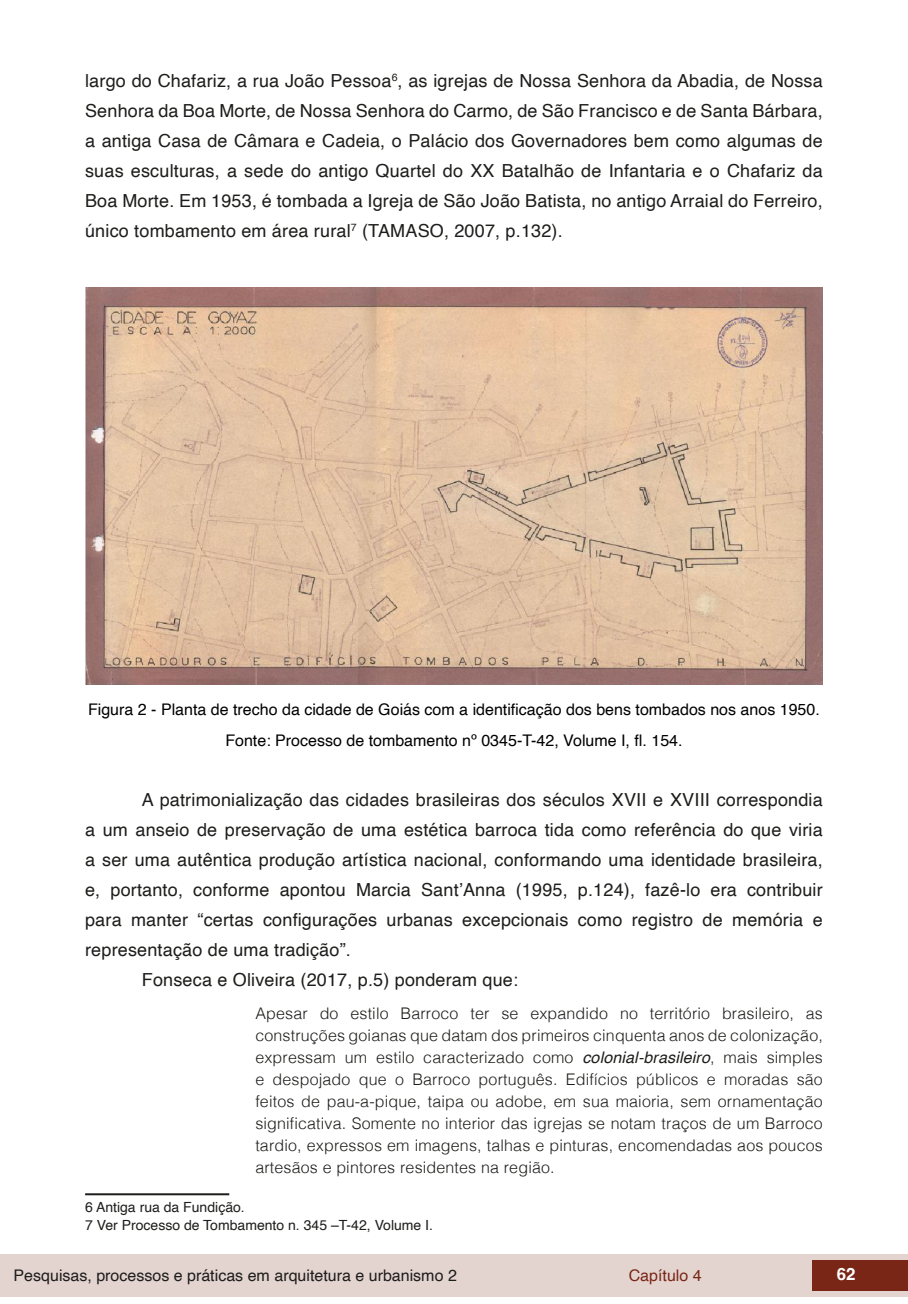
<style>
.page{position:relative;width:908px;height:1304px;background:#fff}
.page>*{position:absolute;margin:0;border:0;box-sizing:border-box;transform-origin:0 0}
.t1{font:18px/30px "Helvetica";letter-spacing:.01em;color:#1d1d1b;text-align:justify}
.t2{font:700 16.8px "Helvetica";color:#fff}
.t3{font:300 16px/22px "Helvetica";letter-spacing:.01em;color:#1d1d1b;text-align:justify}
.t4{font:16px/30.6px "Helvetica";color:#000;text-align:center}
.t5{font:16px "Helvetica";color:#1d1d1b}
.t6{font:16px "Helvetica";color:#7a2616}
.t7{font:14px/18px "Helvetica";color:#1d1d1b}
.s1{font-weight:400;font-style:italic}
</style>
<div class="page">
<div style="left:0;top:1254px;width:906px;height:43px;background:#e4d4d0"></div>
<div style="left:812px;top:1261px;width:95px;height:30px;background:#7a2616"></div>
<img style="left:86px;top:287px;width:735px;height:398px">
<hr style="left:85px;top:1193px;width:144px;height:2px;background:#1d1d1b">
<p class="t1" style="left:85px;top:66px;width:738px">largo do Chafariz, a rua João Pessoa<sup>6</sup>, as igrejas de Nossa Senhora da Abadia, de Nossa Senhora da Boa Morte, de Nossa Senhora do Carmo, de São Francisco e de Santa Bárbara, a antiga Casa de Câmara e Cadeia, o Palácio dos Governadores bem como algumas de suas esculturas, a sede do antigo Quartel do XX Batalhão de Infantaria e o Chafariz da Boa Morte. Em 1953, é tombada a Igreja de São João Batista, no antigo Arraial do Ferreiro, único tombamento em área rural<sup>7</sup> (TAMASO, 2007, p.132).</p>
<p class="t4" style="left:88px;top:695px;width:733px">Figura 2 - Planta de trecho da cidade de Goiás com a identificação dos bens tombados nos anos 1950.<br>Fonte: Processo de tombamento nº 0345-T-42, Volume I, fl. 154.</p>
<p class="t1" style="left:142px;top:785px;width:682px">A patrimonialização das cidades brasileiras dos séculos XVII e XVIII correspondia</p>
<p class="t1" style="left:85px;top:815px;width:738px">a um anseio de preservação de uma estética barroca tida como referência do que viria</p>
<p class="t1" style="left:85px;top:845px;width:738px">a ser uma autêntica produção artística nacional, conformando uma identidade brasileira,</p>
<p class="t1" style="left:85px;top:875px;width:738px">e, portanto, conforme apontou Marcia Sant’Anna (1995, p.124), fazê-lo era contribuir</p>
<p class="t1" style="left:85px;top:905px;width:738px">para manter “certas configurações urbanas excepcionais como registro de memória e</p>
<p class="t1" style="left:85px;top:935px;width:267px">representação de uma tradição”.</p>
<p class="t1" style="left:142px;top:965px;width:377px">Fonseca e Oliveira (2017, p.5) ponderam que:</p>
<p class="t3" style="left:255px;top:1001px;width:568px">Apesar do estilo Barroco ter se expandido no território brasileiro, as construções goianas que datam dos primeiros cinquenta anos de colonização, expressam um estilo caracterizado como <span class="s1">colonial-brasileiro</span>, mais simples e despojado que o Barroco português. Edifícios públicos e moradas são feitos de pau-a-pique, taipa ou adobe, em sua maioria, sem ornamentação significativa. Somente no interior das igrejas se notam traços de um Barroco tardio, expressos em imagens, talhas e pinturas, encomendadas aos poucos artesãos e pintores residentes na região.</p>
<p class="t7" style="left:85px;top:1199px;width:349px">6 Antiga rua da Fundição.<br>7 Ver Processo de Tombamento n. 345 –T-42, Volume I.</p>
<p class="t5" style="left:14px;top:1263px;width:444px">Pesquisas, processos e práticas em arquitetura e urbanismo 2</p>
<p class="t6" style="left:628px;top:1263px;width:74px">Capítulo 4</p>
<p class="t2" style="left:836px;top:1264px;width:20px">62</p>
</div>
